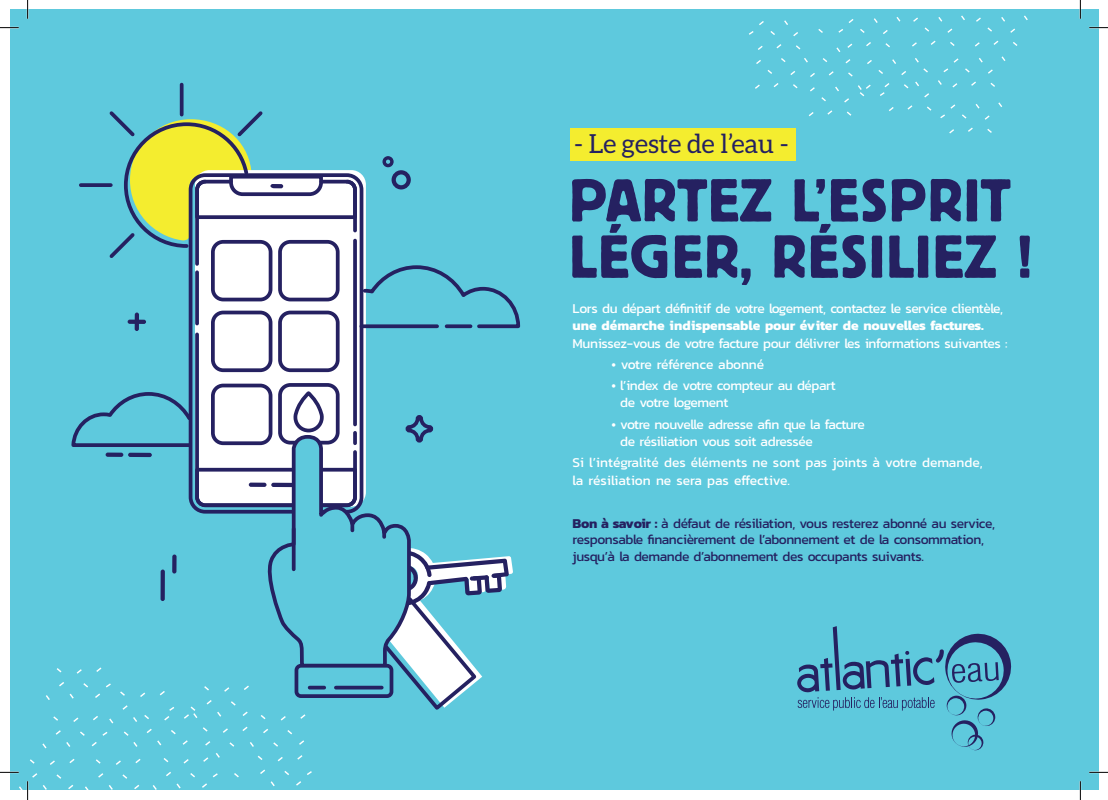
<style>
.page{position:relative;width:1108px;height:800px;background:#fff}
.page>*{position:absolute;margin:0;border:0;box-sizing:border-box;transform-origin:0 0}
.t1{font:60px/56.2px "Block BE";letter-spacing:.04em;color:#252161}
.t2{font:26.25px "Aleo";color:#252161}
.t3{font:13.75px/17.5px "Kanit";letter-spacing:-.03em;color:#fff}
.t4{font:13.75px/16.5px "Kanit";letter-spacing:-.03em;color:#252161}
.t5{font:13.75px/17.5px "Kanit";color:#fff}
.t6{font:13.75px "Kanit";letter-spacing:-.01em;color:#fff}
.s1{font-weight:700}
</style>
<div class="page">
<div style="left:10px;top:10px;width:1088px;height:779px;background:#5ec9dd"></div>
<svg style="left:797px;top:626px;width:215px;height:124px"></svg>
<hr style="left:180px;top:85px;width:3px;height:30px;background:#252161">
<div style="left:570px;top:128px;width:225px;height:32px;background:#f4ed2f"></div>
<svg style="left:795px;top:15px;width:233px;height:120px"></svg>
<svg style="left:749px;top:15px;width:234px;height:103px"></svg>
<svg style="left:60px;top:108px;width:461px;height:681px"></svg>
<svg style="left:0;top:27px;width:19px;height:1px"></svg>
<svg style="left:1089px;top:27px;width:19px;height:1px"></svg>
<svg style="left:0;top:771px;width:19px;height:1px"></svg>
<svg style="left:1089px;top:771px;width:19px;height:1px"></svg>
<svg style="left:27px;top:0;width:1px;height:19px"></svg>
<svg style="left:27px;top:781px;width:1px;height:18px"></svg>
<svg style="left:1079px;top:0;width:2px;height:19px"></svg>
<svg style="left:1079px;top:781px;width:2px;height:18px"></svg>
<p class="t2" style="left:574px;top:129px;width:216px">- Le geste de l’eau -</p>
<p class="t1" style="left:570px;top:170px;width:464px">PARTEZ L’ESPRIT<br>LÉGER, RÉSILIEZ !</p>
<p class="t3" style="left:572px;top:299px;width:436px">Lors du départ définitif de votre logement, contactez le service clientèle, <span class="s1">une démarche indispensable pour éviter de nouvelles factures.<br></span>Munissez-vous de votre facture pour délivrer les informations suivantes :</p>
<p class="t6" style="left:611px;top:354px;width:154px">• votre référence abonné</p>
<p class="t3" style="left:620px;top:376px;width:217px;text-indent:-9px">• l’index de votre compteur au départ de votre logement</p>
<p class="t3" style="left:620px;top:415px;width:246px;text-indent:-9px">• votre nouvelle adresse afin que la facture de résiliation vous soit adressée</p>
<p class="t5" style="left:572px;top:453px;width:411px">Si l’intégralité des éléments ne sont pas joints à votre demande, la résiliation ne sera pas effective.</p>
<p class="t4" style="left:572px;top:514px;width:424px"><span class="s1">Bon à savoir :</span> à défaut de résiliation, vous resterez abonné au service, responsable financièrement de l’abonnement et de la consommation, jusqu’à la demande d’abonnement des occupants suivants.</p>
</div>
